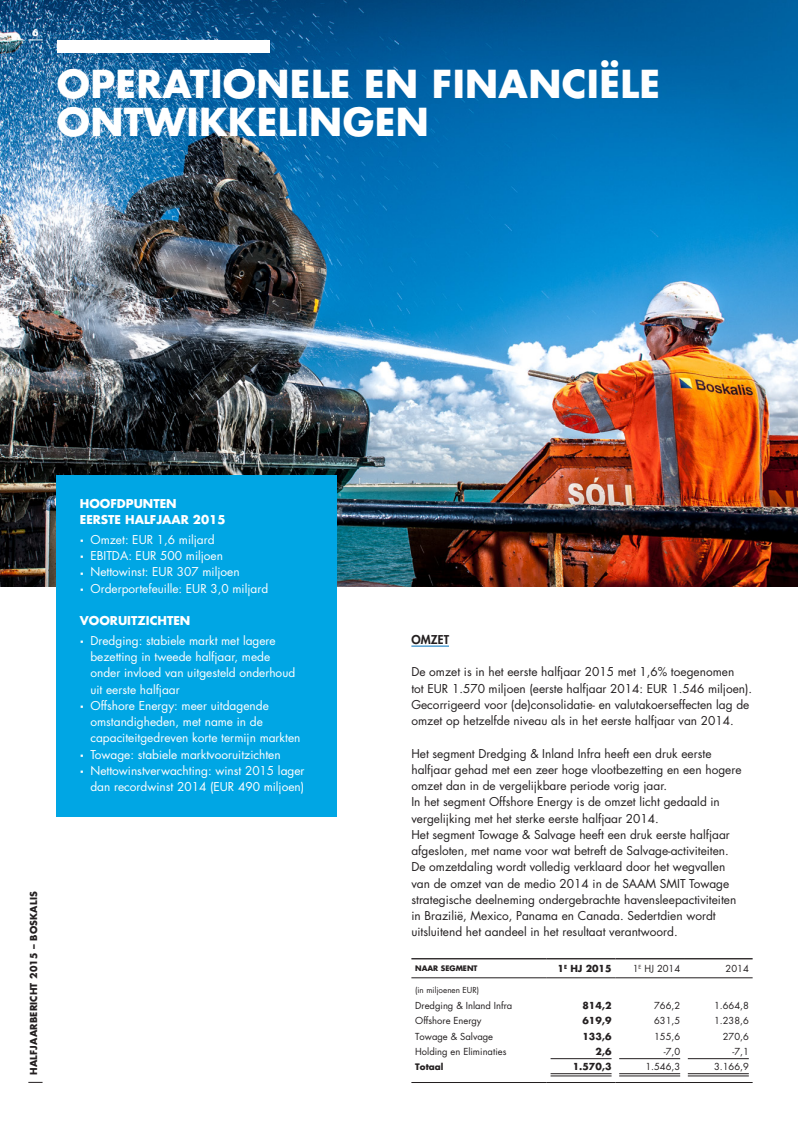
<style>
.page{position:relative;width:798px;height:1127px;background:#fff}
.page>*{position:absolute;margin:0;border:0;box-sizing:border-box;transform-origin:0 0}
._001_BOS_Heading_30{font:700 37.5px/37.5px "Futura Std";letter-spacing:.01em;color:#fff}
._000_BOS_Body_No_Hyp{font:11.88px/16.2px "Futura Std";color:#231f20}
.t1{font:11.88px/16.2px "Futura Std";color:#fff}
._000_BOS_Heading_2{font:700 11.88px/16.2px "Futura Std";color:#fff}
._000_BOS_Heading_3{font:800 11.88px "Futura Std";letter-spacing:.01em;color:#231f20}
._000_BOS_Table_body{font:9.38px "Futura Std";color:#231f20}
._000_BOS_Table_Cyphe{font:9.38px "Futura Std";color:#231f20}
._000_BOS_Table_Headi{font:700 9.38px "Futura Std";letter-spacing:.02em;color:#231f20}
._000_BOS_Table_Cyphe-2{font:700 9.38px "Futura Std";color:#231f20}
._000_BOS_Table_Headi-2{font:9.38px "Futura Std";color:#231f20}
.t2{font:700 9.38px "Futura Std";color:#fff}
._000_BOS_Table_body-2{font:700 8.75px "Futura Std";color:#231f20}
._000_BOS_Table_Milli{font:8px "Futura Std";color:#231f20}
._000_BOS_Table_Subhe{font:700 7.38px "Futura Std";color:#231f20}
</style>
<div class="page">
<svg style="left:28px;top:1082px;width:15px;height:1px"></svg>
<img style="left:0;top:0;width:797px;height:586px">
<div style="left:57px;top:40px;width:212px;height:13px;background:#fff"></div>
<div style="left:57px;top:475px;width:280px;height:342px;background:#00a6e4"></div>
<hr style="left:411px;top:646px;width:38px;height:1px;background:#0072bc">
<svg style="left:550px;top:1058px;width:62px;height:16px"></svg>
<hr style="left:411px;top:958px;width:135px;height:1px;background:#231f20">
<hr style="left:546px;top:958px;width:69px;height:1px;background:#231f20">
<hr style="left:615px;top:958px;width:68px;height:1px;background:#231f20">
<hr style="left:683px;top:958px;width:69px;height:1px;background:#231f20">
<hr style="left:411px;top:977px;width:135px;height:1px;background:#231f20">
<hr style="left:546px;top:977px;width:69px;height:1px;background:#231f20">
<hr style="left:615px;top:977px;width:68px;height:1px;background:#231f20">
<hr style="left:683px;top:977px;width:69px;height:1px;background:#231f20">
<hr style="left:411px;top:1082px;width:135px;height:1px;background:#231f20">
<hr style="left:546px;top:1082px;width:69px;height:1px;background:#231f20">
<hr style="left:615px;top:1082px;width:68px;height:1px;background:#231f20">
<hr style="left:683px;top:1082px;width:69px;height:1px;background:#231f20">
<hr style="left:550px;top:1058px;width:61px;height:1px;background:#231f20">
<hr style="left:550px;top:1073px;width:61px;height:1px;background:#231f20">
<hr style="left:550px;top:1076px;width:61px;height:1px;background:#231f20">
<hr style="left:619px;top:1058px;width:61px;height:1px;background:#231f20">
<hr style="left:619px;top:1073px;width:61px;height:1px;background:#231f20">
<hr style="left:619px;top:1076px;width:61px;height:1px;background:#231f20">
<hr style="left:687px;top:1058px;width:61px;height:1px;background:#231f20">
<hr style="left:687px;top:1073px;width:61px;height:1px;background:#231f20">
<hr style="left:687px;top:1076px;width:61px;height:1px;background:#231f20">
<svg style="left:28px;top:40px;width:15px;height:1px"></svg>
<p class="t2" style="left:32px;top:26px;width:8px">6</p>
<p class="_001_BOS_Heading_30" style="left:57px;top:65px;width:604px">OPERATIONELE EN FINANCIËLE<br>ONTWIKKELINGEN</p>
<p class="_000_BOS_Table_Headi" style="left:27px;top:1075px;width:185px;rotate:-90deg">HALFJAARBERICHT 2015 – BOSKALIS</p>
<p class="_000_BOS_Heading_2" style="left:80px;top:495px;width:147px">HOOFDPUNTEN<br>EERSTE HALFJAAR 2015</p>
<p class="t1" style="left:90px;top:531px;width:126px">Omzet: EUR 1,6 miljard</p>
<p class="t1" style="left:90px;top:548px;width:134px">EBITDA: EUR 500 miljoen</p>
<p class="t1" style="left:90px;top:564px;width:151px">Nettowinst: EUR 307 miljoen</p>
<p class="t1" style="left:90px;top:580px;width:179px">Orderportefeuille: EUR 3,0 miljard</p>
<p class="_000_BOS_Heading_2" style="left:80px;top:612px;width:112px">VOORUITZICHTEN</p>
<p class="t1" style="left:90px;top:632px;width:206px">Dredging: stabiele markt met lagere bezetting in tweede halfjaar, mede onder invloed van uitgesteld onderhoud uit eerste halfjaar</p>
<p class="t1" style="left:90px;top:697px;width:211px">Offshore Energy: meer uitdagende omstandigheden, met name in de capaciteitgedreven korte termijn markten</p>
<p class="t1" style="left:90px;top:746px;width:192px">Towage: stabiele marktvooruitzichten</p>
<p class="t1" style="left:90px;top:762px;width:215px">Nettowinstverwachting: winst 2015 lager dan recordwinst 2014 (EUR 490 miljoen)</p>
<p class="_000_BOS_Heading_3" style="left:411px;top:632px;width:39px">OMZET</p>
<p class="_000_BOS_Body_No_Hyp" style="left:411px;top:664px;width:324px">De omzet is in het eerste halfjaar 2015 met 1,6% toegenomen</p>
<p class="_000_BOS_Body_No_Hyp" style="left:411px;top:680px;width:342px">tot EUR 1.570 miljoen (eerste halfjaar 2014: EUR 1.546 miljoen).<br>Gecorrigeerd voor (de)consolidatie- en valutakoerseffecten lag de omzet op hetzelfde niveau als in het eerste halfjaar van 2014.</p>
<p class="_000_BOS_Body_No_Hyp" style="left:411px;top:745px;width:301px">Het segment Dredging &amp; Inland Infra heeft een druk eerste</p>
<p class="_000_BOS_Body_No_Hyp" style="left:411px;top:761px;width:331px">halfjaar gehad met een zeer hoge vlootbezetting en een hogere omzet dan in de vergelijkbare periode vorig jaar.</p>
<p class="_000_BOS_Body_No_Hyp" style="left:411px;top:794px;width:310px">In het segment Offshore Energy is de omzet licht gedaald in vergelijking met het sterke eerste halfjaar 2014.</p>
<p class="_000_BOS_Body_No_Hyp" style="left:411px;top:826px;width:320px">Het segment Towage &amp; Salvage heeft een druk eerste halfjaar afgesloten, met name voor wat betreft de Salvage-activiteiten.</p>
<p class="_000_BOS_Body_No_Hyp" style="left:411px;top:859px;width:315px">De omzetdaling wordt volledig verklaard door het wegvallen</p>
<p class="_000_BOS_Body_No_Hyp" style="left:411px;top:875px;width:326px">van de omzet van de medio 2014 in de SAAM SMIT Towage strategische deelneming ondergebrachte havensleepactiviteiten</p>
<p class="_000_BOS_Body_No_Hyp" style="left:411px;top:908px;width:306px">in Brazilië, Mexico, Panama en Canada. Sedertdien wordt uitsluitend het aandeel in het resultaat verantwoord.</p>
<p class="_000_BOS_Table_Subhe" style="left:415px;top:963px;width:64px">NAAR SEGMENT</p>
<p class="_000_BOS_Table_Headi" style="left:557px;top:962px;width:55px">1<sup>E</sup> HJ 2015</p>
<p class="_000_BOS_Table_Headi-2" style="left:632px;top:963px;width:49px">1<sup>E</sup> HJ 2014</p>
<p class="_000_BOS_Table_Headi-2" style="left:725px;top:963px;width:25px">2014</p>
<p class="_000_BOS_Table_Milli" style="left:415px;top:984px;width:65px">(in miljoenen EUR)</p>
<p class="_000_BOS_Table_body" style="left:415px;top:999px;width:98px">Dredging &amp; Inland Infra</p>
<p class="_000_BOS_Table_Cyphe-2" style="left:582px;top:999px;width:31px">814,2</p>
<p class="_000_BOS_Table_Cyphe" style="left:653px;top:999px;width:28px">766,2</p>
<p class="_000_BOS_Table_Cyphe" style="left:713px;top:999px;width:36px">1.664,8</p>
<p class="_000_BOS_Table_body" style="left:415px;top:1015px;width:68px">Offshore Energy</p>
<p class="_000_BOS_Table_Cyphe-2" style="left:582px;top:1014px;width:31px">619,9</p>
<p class="_000_BOS_Table_Cyphe" style="left:653px;top:1015px;width:28px">631,5</p>
<p class="_000_BOS_Table_Cyphe" style="left:713px;top:1015px;width:36px">1.238,6</p>
<p class="_000_BOS_Table_body" style="left:415px;top:1030px;width:79px">Towage &amp; Salvage</p>
<p class="_000_BOS_Table_Cyphe-2" style="left:582px;top:1030px;width:31px">133,6</p>
<p class="_000_BOS_Table_Cyphe" style="left:653px;top:1030px;width:28px">155,6</p>
<p class="_000_BOS_Table_Cyphe" style="left:722px;top:1030px;width:28px">270,6</p>
<p class="_000_BOS_Table_body" style="left:415px;top:1045px;width:93px">Holding en Eliminaties</p>
<p class="_000_BOS_Table_Cyphe-2" style="left:595px;top:1045px;width:18px">2,6</p>
<p class="_000_BOS_Table_Cyphe" style="left:663px;top:1045px;width:18px">-7,0</p>
<p class="_000_BOS_Table_Cyphe" style="left:732px;top:1045px;width:18px">-7,1</p>
<p class="_000_BOS_Table_body-2" style="left:415px;top:1061px;width:30px">Totaal</p>
<p class="_000_BOS_Table_Cyphe-2" style="left:572px;top:1060px;width:40px">1.570,3</p>
<p class="_000_BOS_Table_Cyphe" style="left:645px;top:1061px;width:36px">1.546,3</p>
<p class="_000_BOS_Table_Cyphe" style="left:713px;top:1061px;width:36px">3.166,9</p>
</div>
